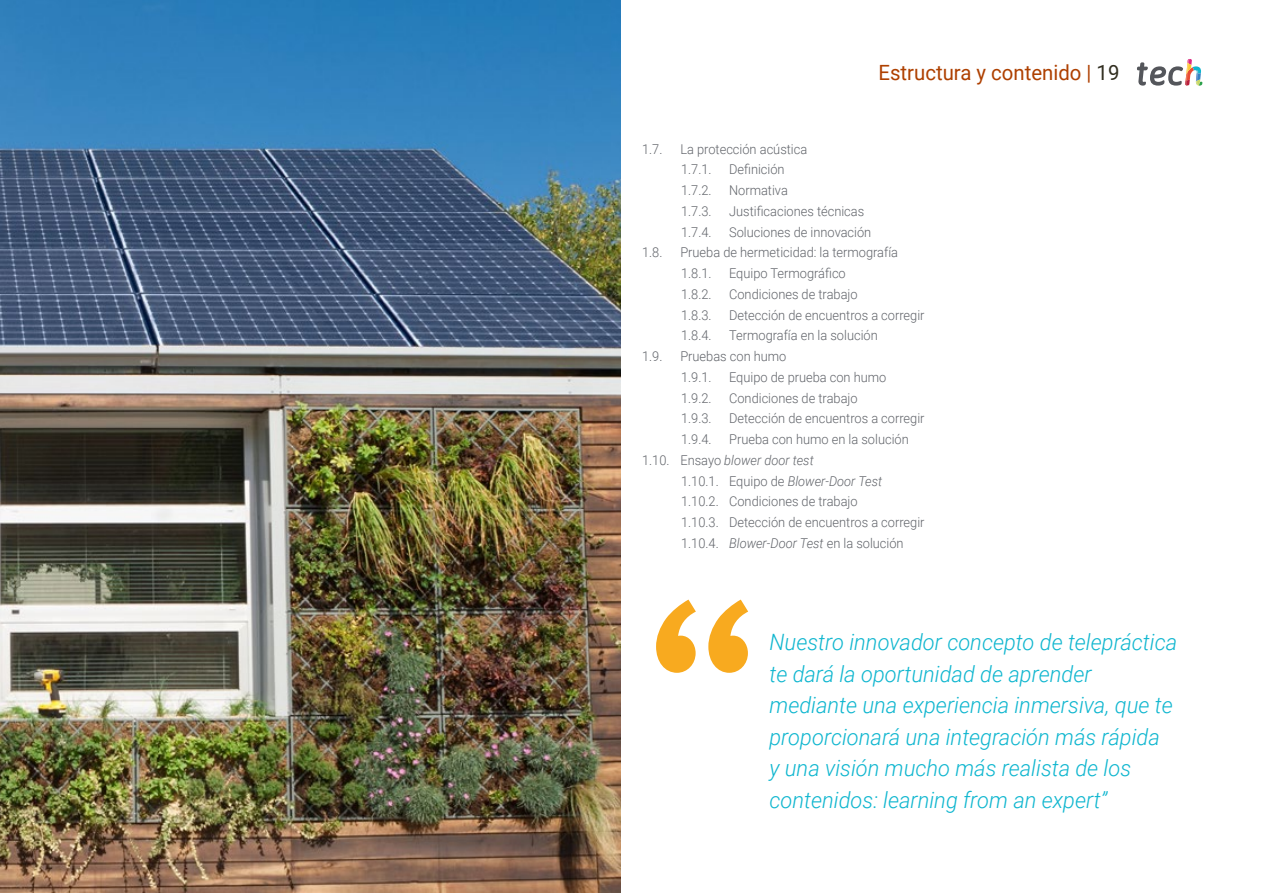
<style>
.page{position:relative;width:1263px;height:893px;background:#fff}
.page>*{position:absolute;margin:0;border:0;box-sizing:border-box;transform-origin:0 0}
.t1{font:italic 300 22.5px/31.5px "Roboto";color:#0fb6cf}
.t2{font:21px "Roboto";color:#ae4000}
.t3{font:300 13.5px/20.7px "Roboto";color:#61646a;scale:.95 1}
.t4{font:italic 300 13.5px "Roboto";color:#61646a;scale:.95 1}
.s1{color:#312e20}
.s2{font-style:normal}
.s3{font-style:italic}
</style>
<div class="page">
<svg style="left:1137px;top:59px;width:65px;height:27px"></svg>
<svg style="left:656px;top:600px;width:92px;height:73px"></svg>
<img style="left:0;top:0;width:621px;height:893px">
<h2 class="t2" style="left:878px;top:57px;width:242px">Estructura y contenido | <span class="s1">19</span></h2>
<p class="t3" style="left:642px;top:138px;width:23px">1.7.</p>
<p class="t3" style="left:680px;top:138px;width:135px">La protección acústica<br>1.7.1.</p>
<p class="t3" style="left:729px;top:159px;width:60px">Definición</p>
<p class="t3" style="left:681px;top:179px;width:34px">1.7.2.</p>
<p class="t3" style="left:729px;top:179px;width:63px">Normativa</p>
<p class="t3" style="left:681px;top:200px;width:34px">1.7.3.</p>
<p class="t3" style="left:729px;top:200px;width:144px">Justificaciones técnicas</p>
<p class="t3" style="left:681px;top:221px;width:34px">1.7.4.</p>
<p class="t3" style="left:729px;top:221px;width:151px">Soluciones de innovación</p>
<p class="t3" style="left:642px;top:242px;width:23px">1.8.</p>
<p class="t3" style="left:680px;top:242px;width:231px">Prueba de hermeticidad: la termografía<br>1.8.1.</p>
<p class="t3" style="left:729px;top:262px;width:124px">Equipo Termográfico</p>
<p class="t3" style="left:681px;top:283px;width:34px">1.8.2.</p>
<p class="t3" style="left:729px;top:283px;width:137px">Condiciones de trabajo</p>
<p class="t3" style="left:681px;top:304px;width:34px">1.8.3.</p>
<p class="t3" style="left:729px;top:304px;width:207px">Detección de encuentros a corregir</p>
<p class="t3" style="left:681px;top:325px;width:34px">1.8.4.</p>
<p class="t3" style="left:729px;top:325px;width:158px">Termografía en la solución</p>
<p class="t3" style="left:642px;top:345px;width:23px">1.9.</p>
<p class="t3" style="left:680px;top:345px;width:113px">Pruebas con humo<br>1.9.1.</p>
<p class="t3" style="left:729px;top:366px;width:167px">Equipo de prueba con humo</p>
<p class="t3" style="left:681px;top:387px;width:34px">1.9.2.</p>
<p class="t3" style="left:729px;top:387px;width:137px">Condiciones de trabajo</p>
<p class="t3" style="left:681px;top:408px;width:34px">1.9.3.</p>
<p class="t3" style="left:729px;top:408px;width:207px">Detección de encuentros a corregir</p>
<p class="t3" style="left:681px;top:428px;width:34px">1.9.4.</p>
<p class="t3" style="left:729px;top:428px;width:191px">Prueba con humo en la solución</p>
<p class="t4" style="left:642px;top:451px;width:182px"><span class="s2">1.10. Ensayo</span> blower door test</p>
<p class="t3" style="left:681px;top:470px;width:213px">1.10.1. Equipo de <span class="s3">Blower-Door Test</span></p>
<p class="t3" style="left:681px;top:491px;width:187px">1.10.2. Condiciones de trabajo</p>
<p class="t3" style="left:681px;top:511px;width:258px">1.10.3. Detección de encuentros a corregir</p>
<p class="t3" style="left:681px;top:532px;width:236px">1.10.4. <span class="s3">Blower-Door Test</span> en la solución</p>
<p class="t1" style="left:769px;top:626px;width:409px">Nuestro innovador concepto de telepráctica te dará la oportunidad de aprender mediante una experiencia inmersiva, que te proporcionará una integración más rápida<br>y una visión mucho más realista de los contenidos: learning from an expert”</p>
</div>
